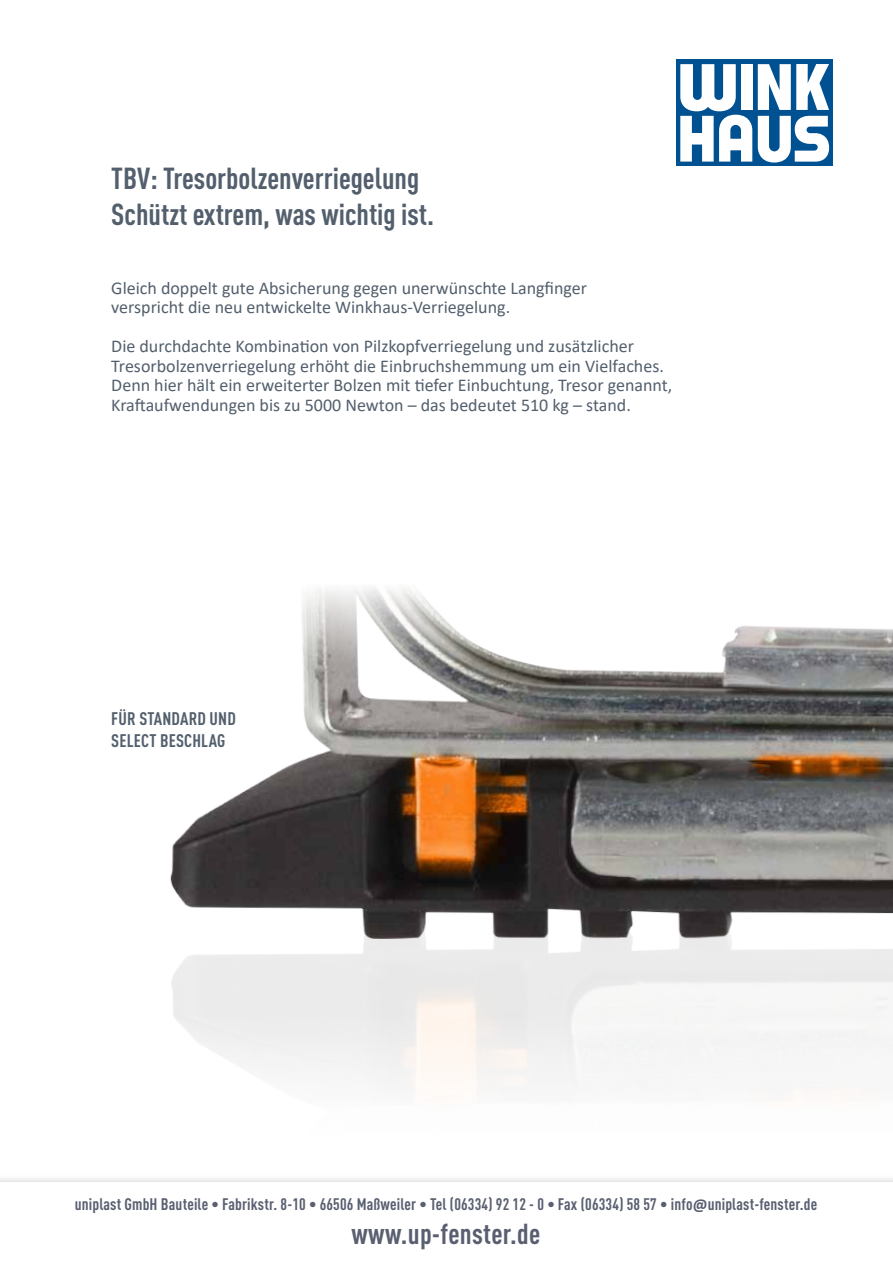
<style>
.page{position:relative;width:893px;height:1263px;background:#fff}
.page>*{position:absolute;margin:0;border:0;box-sizing:border-box;transform-origin:0 0}
.t1{font:700 30px/36px "DIN Cond";color:#535f6d}
.t2{font:700 28.5px "DIN Cond";letter-spacing:.01em;color:#595f70}
.t3{font:18px/19.5px "Calibri";color:#535f6d}
.t4{font:700 18px/21.6px "DIN Cond";letter-spacing:.01em;color:#535f6d}
.t5{font:700 16.5px "DIN Cond";letter-spacing:.01em;color:#595f70}
.s1{font-family:"Calibri"}
</style>
<div class="page">
<div style="left:676px;top:60px;width:157px;height:106px;background:#005192"></div>
<svg style="left:758px;top:64px;width:71px;height:99px"></svg>
<svg style="left:680px;top:64px;width:72px;height:98px"></svg>
<img style="left:170px;top:588px;width:723px;height:320px">
<img style="left:171px;top:908px;width:722px;height:176px">
<div style="left:0;top:1173px;width:893px;height:90px;background:#000;opacity:.5"></div>
<div style="left:0;top:1183px;width:893px;height:80px;background:#fff"></div>
<h1 class="t1" style="left:111px;top:160px;width:324px">TBV: Tresorbolzenverriegelung<br>Schützt extrem, was wichtig ist.</h1>
<p class="t3" style="left:111px;top:277px;width:477px">Gleich doppelt gute Absicherung gegen unerwünschte Langfinger verspricht die neu entwickelte Winkhaus-Verriegelung.</p>
<p class="t3" style="left:111px;top:336px;width:563px">Die durchdachte Kombination von Pilzkopfverriegelung und zusätzlicher Tresorbolzenverriegelung erhöht die Einbruchshemmung um ein Vielfaches.<br>Denn hier hält ein erweiterter Bolzen mit tiefer Einbuchtung, Tresor genannt, Kraftaufwendungen bis zu 5000 Newton – das bedeutet 510 kg – stand.</p>
<p class="t4" style="left:111px;top:708px;width:126px">FÜR STANDARD UND<br>SELECT BESCHLAG</p>
<p class="t5" style="left:75px;top:1194px;width:744px">uniplast GmbH Bauteile • Fabrikstr. 8-10 • 66506 Maßweiler • Tel (06334) 92 12 - 0 • Fax (06334) 58 57 • info<span class="s1">@</span>uniplast-fenster.de</p>
<h2 class="t2" style="left:352px;top:1216px;width:190px">www.up-fenster.de</h2>
</div>
